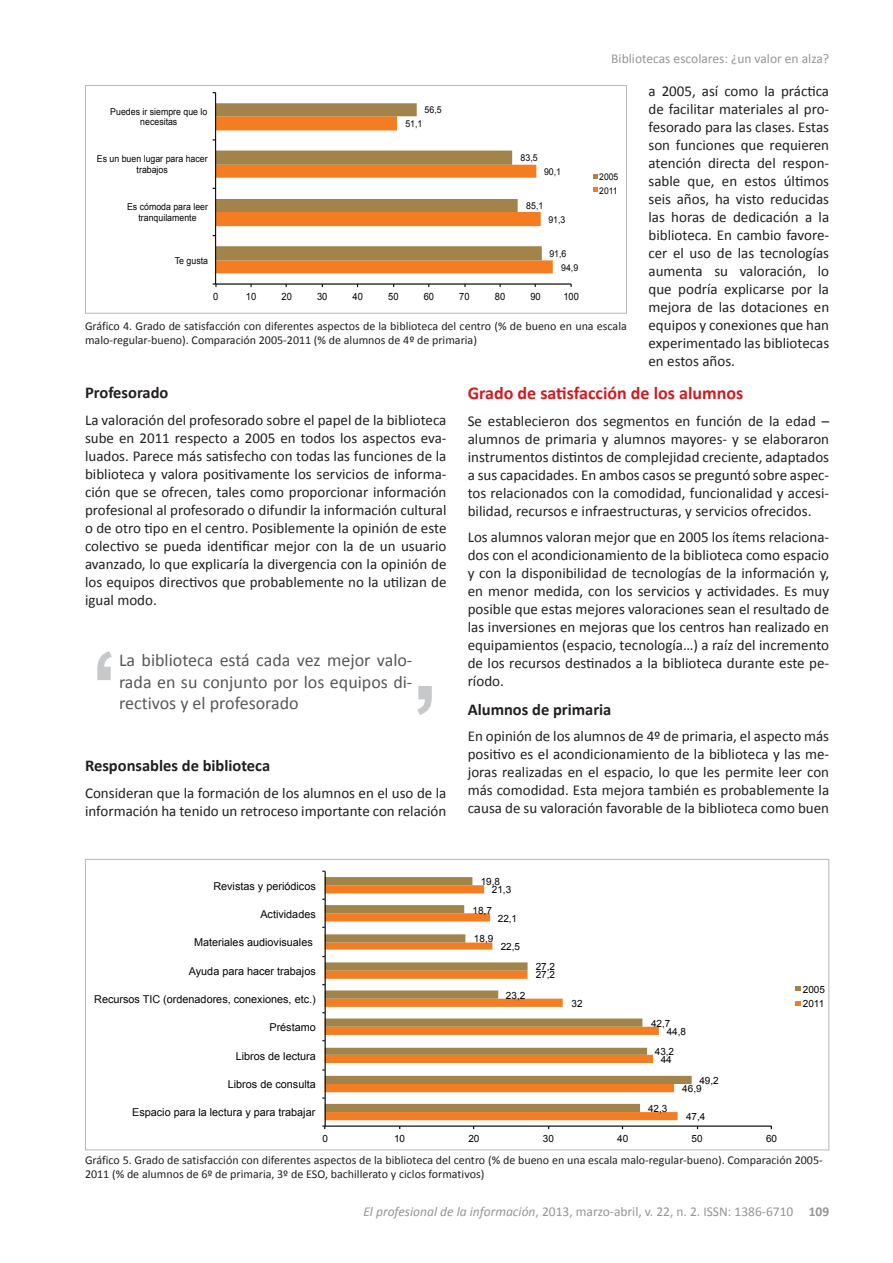
<style>
.page{position:relative;width:893px;height:1263px;background:#fff}
.page>*{position:absolute;margin:0;border:0;box-sizing:border-box;transform-origin:0 0}
.t1{font:18px/21.6px "Calibri";color:#57585a;text-align:justify}
.t2{font:700 18px "Calibri";color:#d7171f}
.t3{font:700 16.5px "Calibri";color:#231f20}
.t4{font:15px/18px "Calibri";color:#231f20;text-align:justify}
.t5{font:13.5px "Calibri";color:#939598}
.t6{font:12px/14.4px "Calibri";color:#231f20}
.t7{font:10.8px "Arial";color:#040503}
.t8{font:10.05px "Arial";color:#040503;scale:.93 1}
.t9{font:9.9px/14.5px "Arial";color:#040503}
.t10{font:9.45px/10.6px "Arial";color:#040503;text-align:center;scale:.93 1}
.t11{font:9.15px/13.6px "Arial";color:#040503;scale:.93 1}
.s1{font-style:italic}
.s2{font-weight:700}
</style>
<div class="page">
<svg style="left:212px;top:92px;width:386px;height:196px"></svg>
<div style="left:85px;top:85px;width:542px;height:229px;border:1px solid #b5b7bb"></div>
<svg style="left:417px;top:686px;width:15px;height:29px"></svg>
<svg style="left:97px;top:651px;width:15px;height:29px"></svg>
<svg style="left:322px;top:870px;width:479px;height:260px"></svg>
<p class="t5" style="left:611px;top:50px;width:219px">Bibliotecas escolares: ¿un valor en alza?</p>
<p class="t4" style="left:648px;top:82px;width:182px">a 2005, así como la práctica de facilitar materiales al pro&shy;fesorado para las clases. Estas son funciones que requieren atención directa del respon&shy;sable que, en estos últimos seis años, ha visto reducidas las horas de dedicación a la biblioteca. En cambio favore&shy;cer el uso de las tecnologías aumenta su valoración, lo que podría explicarse por la mejora de las dotaciones en equipos y conexiones que han experimentado las bibliotecas en estos años.</p>
<p class="t2" style="left:468px;top:382px;width:277px">Grado de satisfacción de los alumnos</p>
<p class="t4" style="left:468px;top:412px;width:363px">Se establecieron dos segmentos en función de la edad – alumnos de primaria y alumnos mayores- y se elaboraron instrumentos distintos de complejidad creciente, adaptados a sus capacidades. En ambos casos se preguntó sobre aspec&shy;tos relacionados con la comodidad, funcionalidad y accesi&shy;bilidad, recursos e infraestructuras, y servicios ofrecidos.</p>
<p class="t4" style="left:468px;top:528px;width:363px">Los alumnos valoran mejor que en 2005 los ítems relaciona&shy;dos con el acondicionamiento de la biblioteca como espacio y con la disponibilidad de tecnologías de la información y, en menor medida, con los servicios y actividades. Es muy posible que estas mejores valoraciones sean el resultado de las inversiones en mejoras que los centros han realizado en equipamientos (espacio, tecnología…) a raíz del incremento de los recursos destinados a la biblioteca durante este pe&shy;ríodo.</p>
<p class="t3" style="left:468px;top:698px;width:145px">Alumnos de primaria</p>
<p class="t4" style="left:468px;top:727px;width:363px">En opinión de los alumnos de 4º de primaria, el aspecto más positivo es el acondicionamiento de la biblioteca y las me&shy;joras realizadas en el espacio, lo que les permite leer con más comodidad. Esta mejora también es probablemente la causa de su valoración favorable de la biblioteca como buen</p>
<p class="t10" style="left:425px;top:105px;width:20px">56,5</p>
<p class="t10" style="left:110px;top:106px;width:106px">Puedes ir siempre que lo necesitas</p>
<p class="t10" style="left:405px;top:119px;width:20px">51,1</p>
<p class="t10" style="left:521px;top:153px;width:20px">83,5</p>
<p class="t10" style="left:97px;top:154px;width:121px">Es un buen lugar para hacer trabajos</p>
<p class="t10" style="left:544px;top:166px;width:20px">90,1</p>
<p class="t11" style="left:599px;top:170px;width:22px">2005<br>2011</p>
<p class="t10" style="left:526px;top:201px;width:20px">85,1</p>
<p class="t10" style="left:127px;top:202px;width:89px">Es cómoda para leer tranquilamente</p>
<p class="t10" style="left:548px;top:214px;width:20px">91,3</p>
<p class="t10" style="left:549px;top:248px;width:20px">91,6</p>
<p class="t10" style="left:175px;top:255px;width:37px">Te gusta</p>
<p class="t10" style="left:561px;top:262px;width:20px">94,9</p>
<p class="t8" style="left:213px;top:290px;width:7px">0</p>
<p class="t8" style="left:246px;top:290px;width:13px">10</p>
<p class="t8" style="left:282px;top:290px;width:13px">20</p>
<p class="t8" style="left:317px;top:290px;width:13px">30</p>
<p class="t8" style="left:353px;top:290px;width:13px">40</p>
<p class="t8" style="left:388px;top:290px;width:13px">50</p>
<p class="t8" style="left:424px;top:290px;width:13px">60</p>
<p class="t8" style="left:459px;top:290px;width:13px">70</p>
<p class="t8" style="left:495px;top:290px;width:13px">80</p>
<p class="t8" style="left:530px;top:290px;width:13px">90</p>
<p class="t8" style="left:563px;top:290px;width:18px">100</p>
<p class="t6" style="left:85px;top:319px;width:543px">Gráfico 4. Grado de satisfacción con diferentes aspectos de la biblioteca del centro (% de bueno en una escala malo-regular-bueno). Comparación 2005-2011 (% de alumnos de 4º de primaria)</p>
<p class="t3" style="left:85px;top:382px;width:85px">Profesorado</p>
<p class="t4" style="left:85px;top:411px;width:363px">La valoración del profesorado sobre el papel de la biblioteca sube en 2011 respecto a 2005 en todos los aspectos eva&shy;luados. Parece más satisfecho con todas las funciones de la biblioteca y valora positivamente los servicios de informa&shy;ción que se ofrecen, tales como proporcionar información profesional al profesorado o difundir la información cultural o de otro tipo en el centro. Posiblemente la opinión de este colectivo se pueda identificar mejor con la de un usuario avanzado, lo que explicaría la divergencia con la opinión de los equipos directivos que probablemente no la utilizan de igual modo.</p>
<p class="t1" style="left:119px;top:649px;width:295px">La biblioteca está cada vez mejor valo&shy;rada en su conjunto por los equipos di&shy;rectivos y el profesorado</p>
<p class="t3" style="left:85px;top:755px;width:187px">Responsables de biblioteca</p>
<p class="t4" style="left:85px;top:784px;width:363px">Consideran que la formación de los alumnos en el uso de la información ha tenido un retroceso importante con relación</p>
<p class="t7" style="left:213px;top:879px;width:104px">Revistas y periódicos</p>
<p class="t9" style="left:481px;top:875px;width:21px">19,8</p>
<p class="t9" style="left:492px;top:883px;width:21px">21,3</p>
<p class="t7" style="left:260px;top:907px;width:57px">Actividades</p>
<p class="t9" style="left:472px;top:903px;width:21px">18,7</p>
<p class="t9" style="left:498px;top:911px;width:21px">22,1</p>
<p class="t7" style="left:194px;top:935px;width:120px">Materiales audiovisuales</p>
<p class="t9" style="left:474px;top:931px;width:21px">18,9</p>
<p class="t9" style="left:501px;top:939px;width:21px">22,5</p>
<p class="t7" style="left:189px;top:964px;width:128px">Ayuda para hacer trabajos</p>
<p class="t9" style="left:536px;top:960px;width:21px">27,2</p>
<p class="t9" style="left:536px;top:968px;width:21px">27,2</p>
<p class="t7" style="left:94px;top:992px;width:223px">Recursos TIC (ordenadores, conexiones, etc.)</p>
<p class="t9" style="left:506px;top:988px;width:21px">23,2</p>
<p class="t9" style="left:571px;top:996px;width:13px">32</p>
<p class="t7" style="left:269px;top:1020px;width:48px">Préstamo</p>
<p class="t9" style="left:651px;top:1016px;width:21px">42,7</p>
<p class="t9" style="left:667px;top:1024px;width:21px">44,8</p>
<p class="t7" style="left:236px;top:1049px;width:82px">Libros de lectura</p>
<p class="t9" style="left:655px;top:1044px;width:21px">43,2</p>
<p class="t9" style="left:661px;top:1053px;width:13px">44</p>
<p class="t7" style="left:228px;top:1077px;width:89px">Libros de consulta</p>
<p class="t9" style="left:699px;top:1073px;width:21px">49,2</p>
<p class="t9" style="left:682px;top:1081px;width:21px">46,9</p>
<p class="t7" style="left:132px;top:1105px;width:185px">Espacio para la lectura y para trabajar</p>
<p class="t9" style="left:648px;top:1101px;width:21px">42,3</p>
<p class="t9" style="left:686px;top:1109px;width:21px">47,4</p>
<p class="t9" style="left:322px;top:1131px;width:7px">0</p>
<p class="t9" style="left:394px;top:1131px;width:13px">10</p>
<p class="t9" style="left:468px;top:1131px;width:13px">20</p>
<p class="t9" style="left:543px;top:1131px;width:13px">30</p>
<p class="t9" style="left:617px;top:1131px;width:13px">40</p>
<p class="t9" style="left:692px;top:1131px;width:13px">50</p>
<p class="t9" style="left:766px;top:1131px;width:13px">60</p>
<p class="t9" style="left:803px;top:982px;width:24px">2005<br>2011</p>
<p class="t6" style="left:85px;top:1152px;width:739px">Gráfico 5. Grado de satisfacción con diferentes aspectos de la biblioteca del centro (% de bueno en una escala malo-regular-bueno). Comparación 2005-<br>2011 (% de alumnos de 6º de primaria, 3º de ESO, bachillerato y ciclos formativos)</p>
<p class="t5" style="left:363px;top:1203px;width:467px"><span class="s1">El profesional de la información</span>, 2013, marzo-abril, v. 22, n. 2. ISSN: 1386-6710 <span class="s2">109</span></p>
</div>
